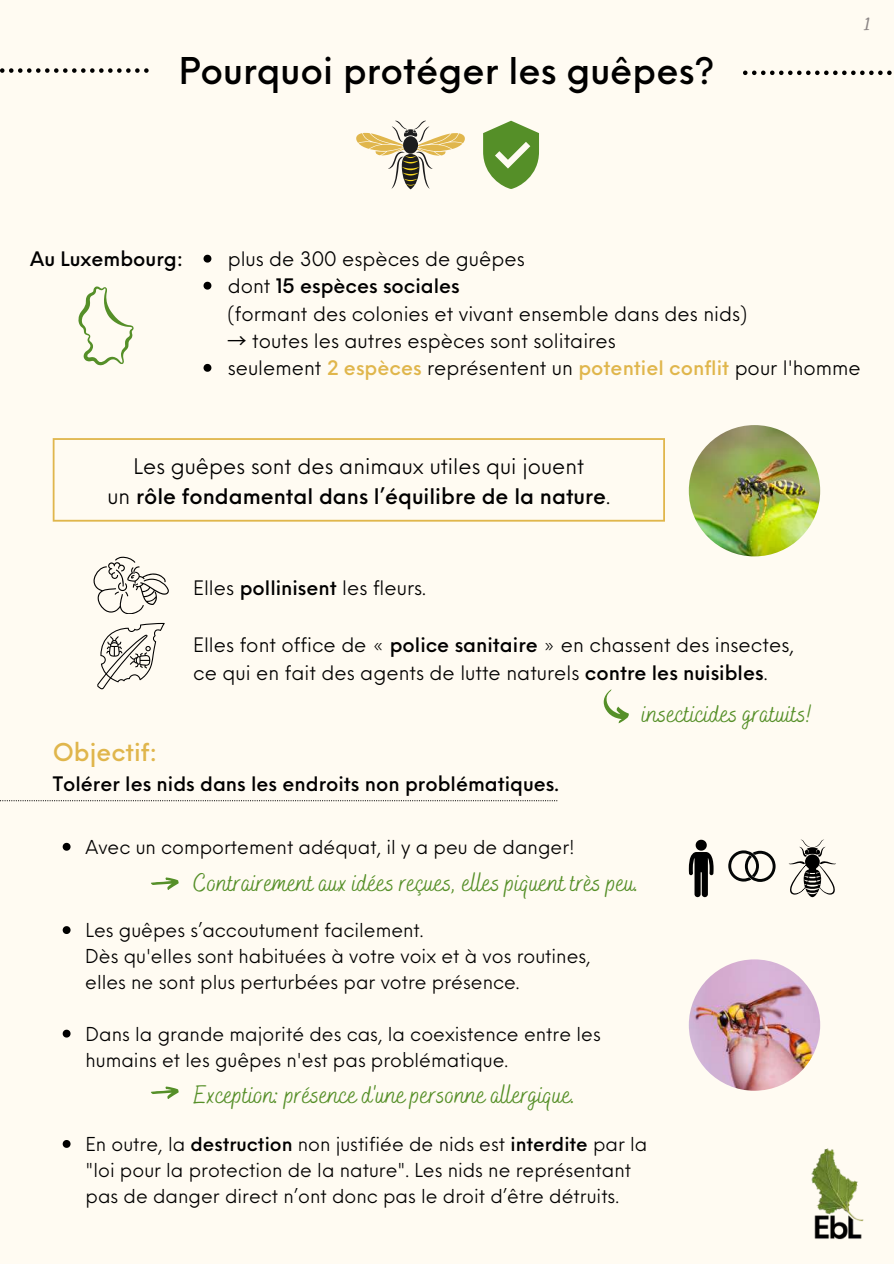
<style>
.page{position:relative;width:894px;height:1264px;background:#fff}
.page>*{position:absolute;margin:0;border:0;box-sizing:border-box;transform-origin:0 0}
.t1{font:500 36px "Neue Einstellung";color:#000}
.t2{font:25.5px "Bakerie Smooth";color:#558f28}
.t3{font:500 24px "Neue Einstellung";color:#e0b64c}
.t4{font:21px/29.2px "Neue Einstellung";color:#000;text-align:center}
.t5{font:19.5px/27.6px "Neue Einstellung";color:#000}
.t6{font:500 19.5px "Neue Einstellung";color:#000}
.t7{font:18.75px/25.8px "Neue Einstellung";color:#000}
.t8{font:700 18px "Bakerie Smooth";color:#8b8585}
.s1{font-weight:500}
.s2{font-family:"Noto Sans CJ Ksc"}
.s3{font-weight:500;color:#e0b64c}
</style>
<div class="page">
<div style="left:0;top:0;width:893px;height:1263px;background:#fffbf2"></div>
<svg style="left:356px;top:121px;width:109px;height:68px"></svg>
<svg style="left:0;top:68px;width:149px;height:5px"></svg>
<svg style="left:743px;top:71px;width:148px;height:4px"></svg>
<svg style="left:483px;top:121px;width:56px;height:68px"></svg>
<svg style="left:78px;top:286px;width:55px;height:79px"></svg>
<svg style="left:53px;top:438px;width:611px;height:83px"></svg>
<img style="left:688px;top:425px;width:132px;height:131px;border-radius:50%">
<svg style="left:93px;top:556px;width:76px;height:58px"></svg>
<svg style="left:97px;top:623px;width:68px;height:66px"></svg>
<svg style="left:728px;top:850px;width:47px;height:32px"></svg>
<svg style="left:688px;top:839px;width:25px;height:58px"></svg>
<svg style="left:788px;top:839px;width:47px;height:58px"></svg>
<svg style="left:603px;top:689px;width:25px;height:34px"></svg>
<svg style="left:63px;top:842px;width:7px;height:8px"></svg>
<svg style="left:63px;top:926px;width:7px;height:8px"></svg>
<svg style="left:63px;top:1029px;width:7px;height:8px"></svg>
<svg style="left:63px;top:1140px;width:7px;height:7px"></svg>
<svg style="left:151px;top:877px;width:28px;height:12px"></svg>
<svg style="left:151px;top:1086px;width:28px;height:12px"></svg>
<img style="left:688px;top:959px;width:132px;height:131px;border-radius:50%">
<svg style="left:0;top:800px;width:557px;height:1px"></svg>
<svg style="left:203px;top:255px;width:8px;height:7px"></svg>
<svg style="left:203px;top:282px;width:8px;height:7px"></svg>
<svg style="left:203px;top:364px;width:8px;height:8px"></svg>
<img style="left:811px;top:1148px;width:53px;height:92px">
<h1 class="t1" style="left:179px;top:39px;width:537px">Pourquoi protéger les guêpes?</h1>
<p class="t8" style="left:864px;top:13px;width:8px">1</p>
<p class="t6" style="left:30px;top:241px;width:154px">Au Luxembourg:</p>
<p class="t5" style="left:227px;top:243px;width:521px">plus de 300 espèces de guêpes<br>dont <span class="s1">15 espèces sociales<br></span>(formant des colonies et vivant ensemble dans des nids)</p>
<p class="t5" style="left:227px;top:325px;width:634px;line-height:27px"><span class="s2">→</span> toutes les autres espèces sont solitaires<br>seulement <span class="s3">2 espèces</span> représentent un <span class="s3">potentiel conflit</span> pour l'homme</p>
<p class="t4" style="left:107px;top:450px;width:504px">Les guêpes sont des animaux utiles qui jouent<br>un <span class="s1">rôle fondamental dans l’équilibre de la nature</span>.</p>
<p class="t5" style="left:193px;top:571px;width:234px">Elles <span class="s1">pollinisent</span> les fleurs.</p>
<p class="t5" style="left:193px;top:628px;width:602px;line-height:28.2px">Elles font office de « <span class="s1">police sanitaire</span> » en chassent des insectes, ce qui en fait des agents de lutte naturels <span class="s1">contre les nuisibles</span>.</p>
<p class="t3" style="left:53px;top:731px;width:106px">Objectif:</p>
<p class="t6" style="left:53px;top:766px;width:507px">Tolérer les nids dans les endroits non problématiques.</p>
<p class="t7" style="left:85px;top:832px;width:490px">Avec un comportement adéquat, il y a peu de danger!</p>
<h2 class="t2" style="left:641px;top:698px;width:172px">insecticides gratuits!</h2>
<h2 class="t2" style="left:193px;top:867px;width:447px">Contrairement aux idées reçues, elles piquent très peu.</h2>
<p class="t7" style="left:85px;top:915px;width:507px">Les guêpes s’accoutument facilement.<br>Dès qu'elles sont habituées à votre voix et à vos routines, elles ne sont plus perturbées par votre présence.</p>
<p class="t7" style="left:85px;top:1019px;width:516px">Dans la grande majorité des cas, la coexistence entre les humains et les guêpes n'est pas problématique.</p>
<h2 class="t2" style="left:193px;top:1079px;width:384px">Exception: présence d'une personne allergique.</h2>
<p class="t7" style="left:85px;top:1129px;width:563px">En outre, la <span class="s1">destruction</span> non justifiée de nids est <span class="s1">interdite</span> par la "loi pour la protection de la nature". Les nids ne représentant pas de danger direct n’ont donc pas le droit d’être détruits.</p>
</div>
